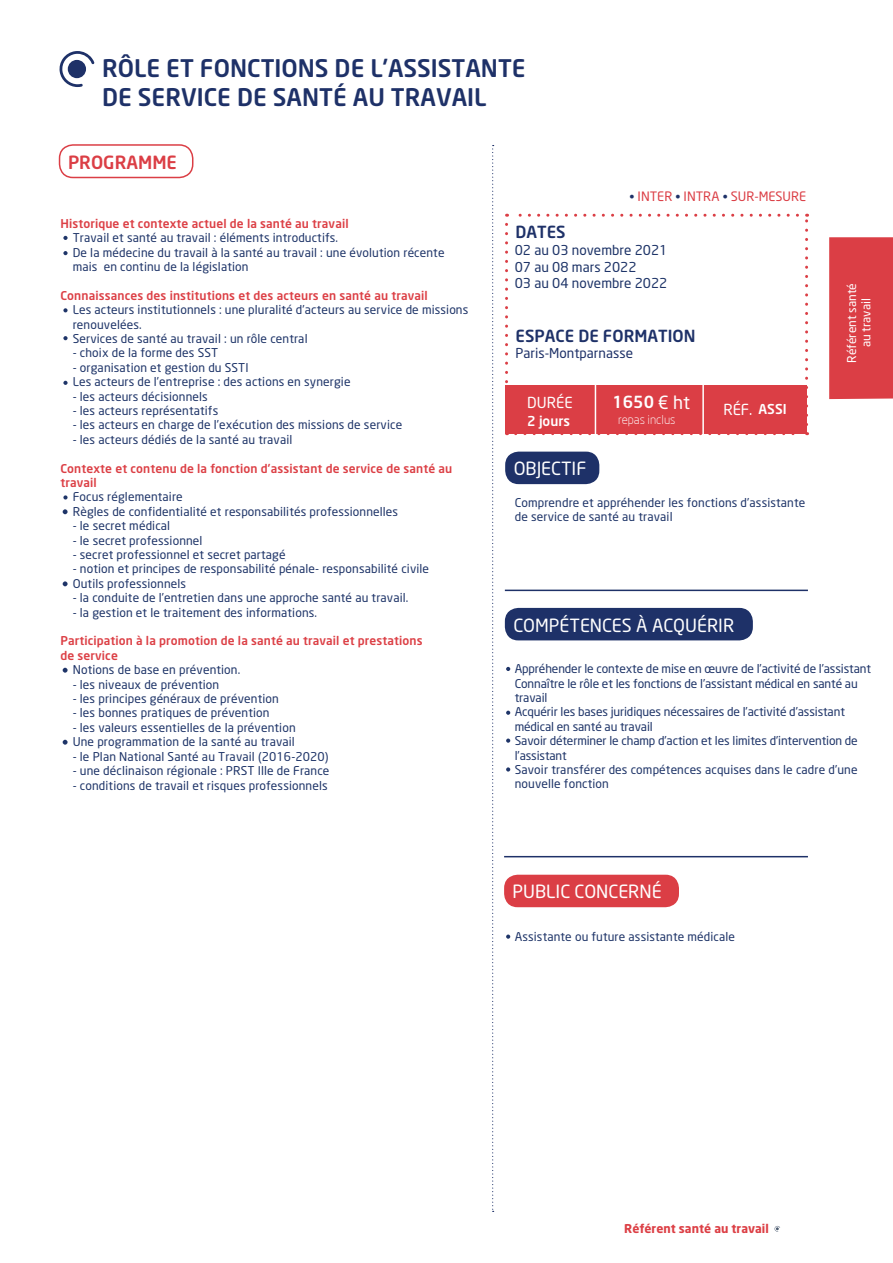
<style>
.page{position:relative;width:893px;height:1263px;background:#fff}
.page>*{position:absolute;margin:0;border:0;box-sizing:border-box;transform-origin:0 0}
.t1{font:24px/28.8px "Neo Sans Medium TR";color:#1e3168}
.t2{font:18px "Neo Sans TR";color:#fff}
.t3{font:18px "Neo Sans Medium TR";color:#db3e45}
.t4{font:16.5px "Neo Sans Medium TR";color:#1e3168}
.t5{font:16.5px "Neo Sans Medium TR";color:#fff}
.t6{font:15px "Neo Sans TR";color:#fff}
.t7{font:13.5px/16.2px "Neo Sans TR";color:#1e3468}
.t8{font:13.5px "Neo Sans TR";color:#1e3168}
.t9{font:13.5px "Neo Sans Medium TR";color:#fff}
.t10{font:12.9px "Neo Sans TR";color:#db3e45}
.t11{font:12px/14.4px "Neo Sans TR";letter-spacing:.01em;color:#1e3468}
.t12{font:12px/14.4px "Neo Sans TR";letter-spacing:-.01em;color:#1e3468}
.t13{font:12px/14.4px "Neo Sans Medium TR";letter-spacing:.01em;color:#dc3f45}
.t14{font:12px "Neo Sans Bold TR";color:#dc3f45}
.t15{font:12px/14.4px "Neo Sans TR";color:#fff;text-align:center}
.t16{font:300 12px "Neo Sans";color:#fff}
.s1{font-size:12px;color:#1e3168}
.s2{font-family:"Neo Sans TR";font-size:18px}
</style>
<div class="page">
<svg style="left:774px;top:1226px;width:6px;height:6px"></svg>
<div style="left:504px;top:875px;width:175px;height:32px;background:#db3e45;border-radius:14px"></div>
<div style="left:505px;top:608px;width:248px;height:32px;background:#1e3168;border-radius:14px"></div>
<svg style="left:59px;top:51px;width:35px;height:36px"></svg>
<svg style="left:492px;top:145px;width:2px;height:1067px"></svg>
<hr style="left:504px;top:856px;width:304px;height:1px;background:#1e3168">
<hr style="left:505px;top:590px;width:303px;height:1px;background:#1e3168">
<div style="left:59px;top:144px;width:134px;height:34px;border:2px solid #db3e45;border-radius:14px"></div>
<div style="left:505px;top:385px;width:301px;height:48px;background:#db3e45"></div>
<svg style="left:505px;top:224px;width:3px;height:211px"></svg>
<svg style="left:516px;top:432px;width:292px;height:3px"></svg>
<svg style="left:805px;top:214px;width:3px;height:211px"></svg>
<svg style="left:507px;top:214px;width:290px;height:3px"></svg>
<hr style="left:595px;top:380px;width:1px;height:58px;background:#fff">
<hr style="left:702px;top:380px;width:2px;height:58px;background:#fff">
<div style="left:505px;top:452px;width:94px;height:32px;background:#1e3168;border-radius:14px"></div>
<div style="left:829px;top:237px;width:64px;height:162px;background:#db3e45"></div>
<svg style="left:506px;top:667px;width:4px;height:4px"></svg>
<svg style="left:506px;top:738px;width:4px;height:5px"></svg>
<svg style="left:506px;top:767px;width:4px;height:4px"></svg>
<svg style="left:506px;top:711px;width:4px;height:4px"></svg>
<svg style="left:506px;top:934px;width:4px;height:5px"></svg>
<svg style="left:63px;top:236px;width:5px;height:4px"></svg>
<svg style="left:63px;top:251px;width:5px;height:4px"></svg>
<svg style="left:63px;top:336px;width:5px;height:4px"></svg>
<svg style="left:63px;top:308px;width:5px;height:4px"></svg>
<svg style="left:63px;top:381px;width:5px;height:4px"></svg>
<svg style="left:63px;top:495px;width:5px;height:4px"></svg>
<svg style="left:63px;top:509px;width:5px;height:5px"></svg>
<svg style="left:63px;top:581px;width:5px;height:5px"></svg>
<svg style="left:63px;top:668px;width:5px;height:5px"></svg>
<svg style="left:63px;top:740px;width:5px;height:5px"></svg>
<h1 class="t1" style="left:102px;top:53px;width:425px">RÔLE ET FONCTIONS DE L’ASSISTANTE<br>DE SERVICE DE SANTÉ AU TRAVAIL</h1>
<h2 class="t3" style="left:68px;top:151px;width:110px">PROGRAMME</h2>
<p class="t13" style="left:60px;top:216px;width:290px">Historique et contexte actuel de la santé au travail</p>
<p class="t11" style="left:73px;top:230px;width:373px">Travail et santé au travail : éléments introductifs.<br>De la médecine du travail à la santé au travail : une évolution récente mais en continu de la législation</p>
<p class="t13" style="left:60px;top:288px;width:369px">Connaissances des institutions et des acteurs en santé au travail</p>
<p class="t11" style="left:73px;top:302px;width:397px">Les acteurs institutionnels : une pluralité d’acteurs au service de missions renouvelées.<br>Services de santé au travail : un rôle central</p>
<p class="t11" style="left:73px;top:346px;width:147px">- choix de la forme des SST</p>
<p class="t11" style="left:73px;top:360px;width:279px">- organisation et gestion du SSTI<br>Les acteurs de l’entreprise : des actions en synergie</p>
<p class="t11" style="left:73px;top:389px;width:137px">- les acteurs décisionnels</p>
<p class="t11" style="left:73px;top:403px;width:147px">- les acteurs représentatifs</p>
<p class="t11" style="left:73px;top:418px;width:331px">- les acteurs en charge de l’exécution des missions de service</p>
<p class="t11" style="left:73px;top:432px;width:221px">- les acteurs dédiés de la santé au travail</p>
<p class="t13" style="left:60px;top:461px;width:393px">Contexte et contenu de la fonction d’assistant de service de santé au travail</p>
<p class="t11" style="left:73px;top:490px;width:327px">Focus réglementaire<br>Règles de confidentialité et responsabilités professionnelles</p>
<p class="t11" style="left:73px;top:518px;width:99px">- le secret médical</p>
<p class="t11" style="left:73px;top:533px;width:131px">- le secret professionnel</p>
<p class="t11" style="left:73px;top:547px;width:214px">- secret professionnel et secret partagé</p>
<p class="t11" style="left:73px;top:562px;width:358px">- notion et principes de responsabilité pénale- responsabilité civile<br>Outils professionnels</p>
<p class="t11" style="left:73px;top:590px;width:337px">- la conduite de l’entretien dans une approche santé au travail.</p>
<p class="t11" style="left:73px;top:605px;width:246px">- la gestion et le traitement des informations.</p>
<p class="t13" style="left:60px;top:633px;width:364px">Participation à la promotion de la santé au travail et prestations de service</p>
<p class="t11" style="left:73px;top:662px;width:169px">Notions de base en prévention.</p>
<p class="t11" style="left:73px;top:677px;width:148px">- les niveaux de prévention</p>
<p class="t11" style="left:73px;top:691px;width:208px">- les principes généraux de prévention</p>
<p class="t11" style="left:73px;top:706px;width:198px">- les bonnes pratiques de prévention</p>
<p class="t11" style="left:73px;top:720px;width:224px">- les valeurs essentielles de la prévention<br>Une programmation de la santé au travail</p>
<p class="t11" style="left:73px;top:749px;width:257px">- le Plan National Santé au Travail (2016-2020)</p>
<p class="t11" style="left:73px;top:763px;width:258px">- une déclinaison régionale : PRST Ille de France</p>
<p class="t11" style="left:73px;top:778px;width:256px">- conditions de travail et risques professionnels</p>
<h3 class="t4" style="left:515px;top:221px;width:52px">DATES</h3>
<p class="t10" style="left:630px;top:188px;width:178px"><span class="s1">•</span> INTER <span class="s1">•</span> INTRA <span class="s1">•</span> SUR-MESURE</p>
<p class="t7" style="left:515px;top:242px;width:154px">02 au 03 novembre 2021<br>07 au 08 mars 2022<br>03 au 04 novembre 2022</p>
<h3 class="t4" style="left:515px;top:325px;width:181px">ESPACE DE FORMATION</h3>
<p class="t8" style="left:515px;top:344px;width:119px">Paris-Montparnasse</p>
<p class="t6" style="left:527px;top:393px;width:47px">DURÉE</p>
<h3 class="t5" style="left:612px;top:392px;width:79px">1650 <span class="s2">€ ht</span></h3>
<p class="t16" style="left:618px;top:413px;width:59px">repas inclus</p>
<p class="t9" style="left:527px;top:412px;width:44px">2 jours</p>
<h2 class="t2" style="left:514px;top:458px;width:74px">OBJECTIF</h2>
<p class="t6" style="left:723px;top:401px;width:31px">RÉF.</p>
<p class="t9" style="left:759px;top:400px;width:30px">ASSI</p>
<p class="t11" style="left:515px;top:495px;width:292px">Comprendre et appréhender les fonctions d’assistante de service de santé au travail</p>
<h2 class="t2" style="left:513px;top:614px;width:222px">COMPÉTENCES À ACQUÉRIR</h2>
<p class="t15" style="left:844px;top:363px;width:81px;rotate:-90deg">Référent santé au travail</p>
<p class="t12" style="left:515px;top:661px;width:358px">Appréhender le contexte de mise en œuvre de l’activité de l’assistant Connaître le rôle et les fonctions de l’assistant médical en santé au travail<br>Acquérir les bases juridiques nécessaires de l’activité d’assistant médical en santé au travail<br>Savoir déterminer le champ d’action et les limites d’intervention de l’assistant<br>Savoir transférer des compétences acquises dans le cadre d’une nouvelle fonction</p>
<h2 class="t2" style="left:513px;top:881px;width:151px">PUBLIC CONCERNÉ</h2>
<p class="t11" style="left:515px;top:929px;width:222px">Assistante ou future assistante médicale</p>
<p class="t14" style="left:624px;top:1221px;width:146px">Référent santé au travail</p>
</div>
